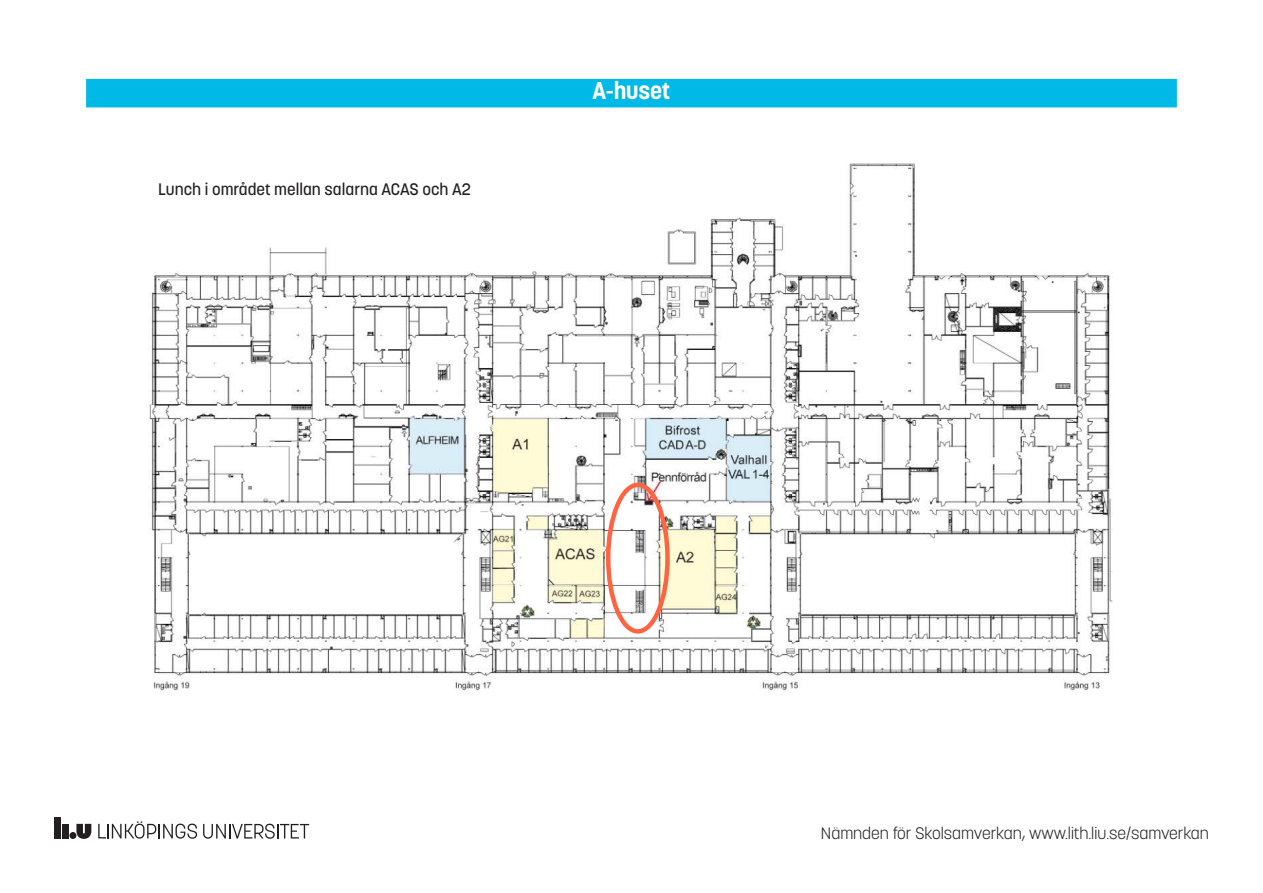
<style>
.page{position:relative;width:1263px;height:893px;background:#fff}
.page>*{position:absolute;margin:0;border:0;box-sizing:border-box;transform-origin:0 0}
.t1{font:700 24px "Korolev";letter-spacing:-.01em;color:#fff}
.t2{font:300 16.5px "Korolev";color:#231f20}
.t3{font:500 16.5px "Korolev";color:#231f20}
</style>
<div class="page">
<div style="left:62px;top:824px;width:7px;height:14px;background:#231f20"></div>
<div style="left:54px;top:817px;width:7px;height:21px;background:#231f20"></div>
<div style="left:69px;top:832px;width:7px;height:7px;background:#231f20;border-radius:50%"></div>
<svg style="left:76px;top:824px;width:15px;height:15px"></svg>
<svg style="left:203px;top:824px;width:106px;height:15px"></svg>
<svg style="left:98px;top:821px;width:99px;height:18px"></svg>
<img style="left:149px;top:163px;width:964px;height:528px">
<div style="left:86px;top:79px;width:1091px;height:28px;background:#00b9e7"></div>
<div style="left:606px;top:483px;width:64px;height:151px;border:4px solid #ff6442;border-radius:50%"></div>
<p class="t3" style="left:158px;top:179px;width:314px">Lunch i området mellan salarna ACAS och A2</p>
<h1 class="t1" style="left:592px;top:75px;width:79px">A-huset</h1>
<p class="t2" style="left:821px;top:823px;width:389px">Nämnden för Skolsamverkan, www.lith.liu.se/samverkan</p>
</div>
